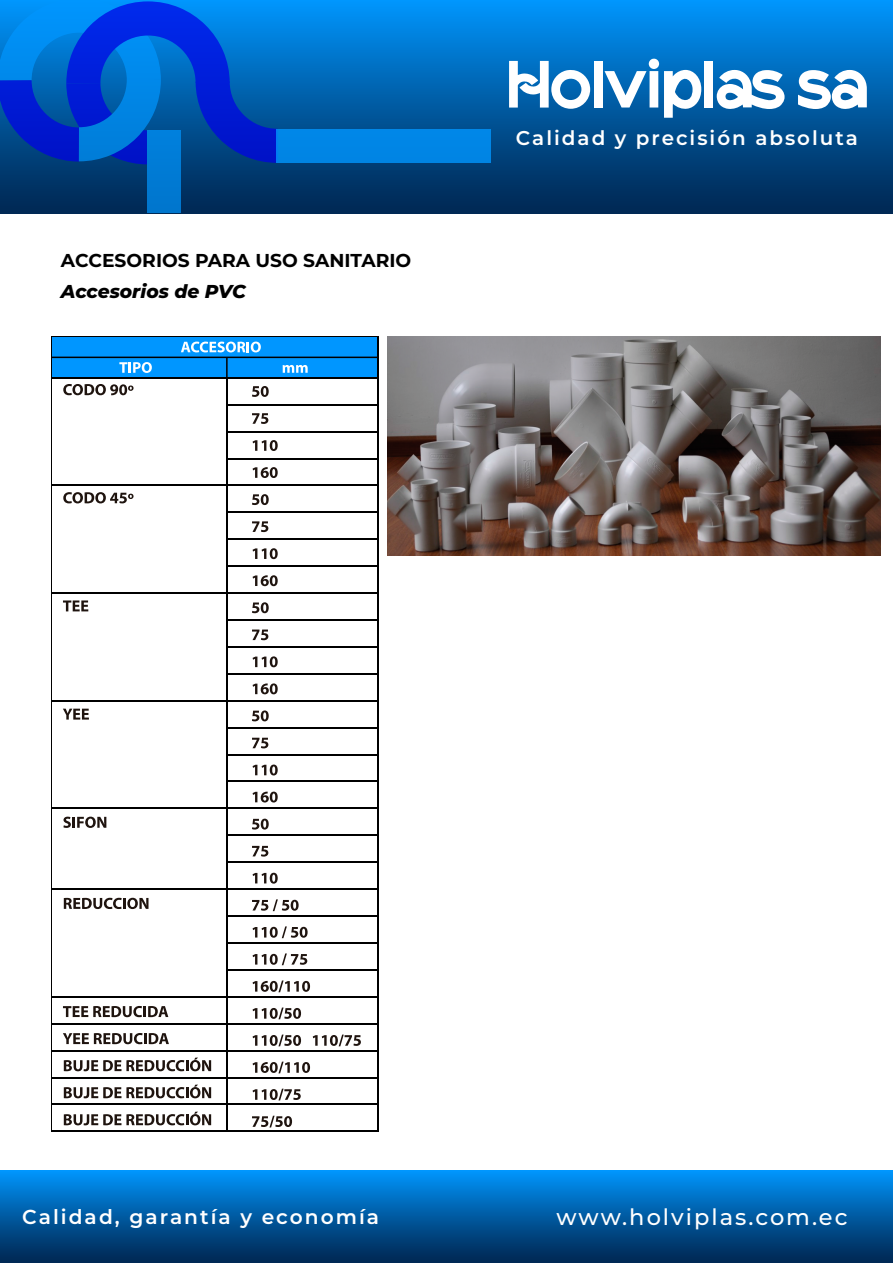
<style>
.page{position:relative;width:893px;height:1263px;background:#fff}
.page>*{position:absolute;margin:0;border:0;box-sizing:border-box;transform-origin:0 0}
.t1{font:500 22.5px "Montserrat";letter-spacing:.09em;color:#fff}
.t2{font:600 20.1px "Montserrat";letter-spacing:.1em;color:#fff}
.t3{font:600 19.95px "Montserrat";letter-spacing:.1em;color:#fff}
.t4{font:700 18.6px "Montserrat";color:#000}
.t5{font:italic 800 18.6px "Montserrat";color:#000}
</style>
<div class="page">
<div style="left:0;top:0;width:893px;height:213px;background:linear-gradient(to bottom,#0094fa,#00254f)"></div>
<div style="left:594px;top:61px;width:9px;height:47px;background:#fff"></div>
<svg style="left:604px;top:59px;width:97px;height:59px"></svg>
<div style="left:704px;top:61px;width:9px;height:47px;background:#fff"></div>
<svg style="left:717px;top:70px;width:68px;height:39px"></svg>
<svg style="left:509px;top:61px;width:81px;height:48px"></svg>
<svg style="left:798px;top:70px;width:69px;height:39px"></svg>
<svg style="left:0;top:0;width:278px;height:164px;background:#0055ce"></svg>
<div style="left:147px;top:130px;width:33px;height:83px;background:#007bd4"></div>
<div style="left:277px;top:129px;width:214px;height:33px;background:#0086e6"></div>
<div style="left:0;top:1170px;width:893px;height:92px;background:linear-gradient(to bottom,#0094fb,#002651)"></div>
<div style="left:52px;top:337px;width:327px;height:41px;background:#0096ff"></div>
<svg style="left:226px;top:358px;width:2px;height:19px"></svg>
<hr style="left:51px;top:336px;width:1px;height:796px;background:#000">
<hr style="left:378px;top:337px;width:1px;height:795px;background:#000">
<hr style="left:226px;top:378px;width:1px;height:754px;background:#000">
<hr style="left:52px;top:336px;width:327px;height:1px;background:#000">
<hr style="left:52px;top:357px;width:326px;height:1px;background:#000">
<hr style="left:52px;top:377px;width:327px;height:1px;background:#000">
<hr style="left:227px;top:404px;width:152px;height:1px;background:#000">
<hr style="left:227px;top:431px;width:152px;height:1px;background:#000">
<hr style="left:227px;top:458px;width:152px;height:1px;background:#000">
<hr style="left:52px;top:485px;width:327px;height:1px;background:#000">
<hr style="left:227px;top:512px;width:152px;height:1px;background:#000">
<hr style="left:227px;top:539px;width:152px;height:1px;background:#000">
<hr style="left:227px;top:566px;width:152px;height:1px;background:#000">
<hr style="left:52px;top:592px;width:327px;height:2px;background:#000">
<hr style="left:227px;top:619px;width:152px;height:2px;background:#000">
<hr style="left:227px;top:646px;width:152px;height:1px;background:#000">
<hr style="left:227px;top:673px;width:152px;height:1px;background:#000">
<hr style="left:52px;top:700px;width:327px;height:1px;background:#000">
<hr style="left:227px;top:727px;width:152px;height:1px;background:#000">
<hr style="left:227px;top:754px;width:152px;height:1px;background:#000">
<hr style="left:227px;top:781px;width:152px;height:1px;background:#000">
<hr style="left:52px;top:808px;width:327px;height:1px;background:#000">
<hr style="left:227px;top:835px;width:152px;height:1px;background:#000">
<hr style="left:227px;top:861px;width:152px;height:2px;background:#000">
<hr style="left:52px;top:888px;width:327px;height:2px;background:#000">
<hr style="left:227px;top:915px;width:152px;height:2px;background:#000">
<hr style="left:227px;top:942px;width:152px;height:1px;background:#000">
<hr style="left:227px;top:969px;width:152px;height:1px;background:#000">
<hr style="left:52px;top:996px;width:327px;height:1px;background:#000">
<hr style="left:52px;top:1023px;width:327px;height:1px;background:#000">
<hr style="left:52px;top:1050px;width:327px;height:1px;background:#000">
<hr style="left:52px;top:1077px;width:327px;height:1px;background:#000">
<hr style="left:52px;top:1104px;width:327px;height:1px;background:#000">
<hr style="left:52px;top:1131px;width:327px;height:1px;background:#000">
<svg style="left:252px;top:386px;width:17px;height:11px"></svg>
<svg style="left:252px;top:413px;width:16px;height:11px"></svg>
<svg style="left:253px;top:440px;width:25px;height:11px"></svg>
<svg style="left:253px;top:467px;width:25px;height:11px"></svg>
<svg style="left:252px;top:494px;width:17px;height:11px"></svg>
<svg style="left:252px;top:521px;width:16px;height:11px"></svg>
<svg style="left:253px;top:548px;width:25px;height:11px"></svg>
<svg style="left:253px;top:575px;width:25px;height:11px"></svg>
<svg style="left:252px;top:602px;width:17px;height:11px"></svg>
<svg style="left:252px;top:629px;width:16px;height:11px"></svg>
<svg style="left:253px;top:656px;width:25px;height:11px"></svg>
<svg style="left:253px;top:683px;width:25px;height:11px"></svg>
<svg style="left:252px;top:710px;width:17px;height:11px"></svg>
<svg style="left:252px;top:738px;width:16px;height:10px"></svg>
<svg style="left:253px;top:764px;width:25px;height:11px"></svg>
<svg style="left:253px;top:792px;width:25px;height:10px"></svg>
<svg style="left:252px;top:819px;width:17px;height:10px"></svg>
<svg style="left:252px;top:846px;width:16px;height:10px"></svg>
<svg style="left:253px;top:873px;width:25px;height:11px"></svg>
<svg style="left:252px;top:899px;width:47px;height:12px"></svg>
<svg style="left:253px;top:926px;width:55px;height:12px"></svg>
<svg style="left:253px;top:953px;width:54px;height:12px"></svg>
<svg style="left:253px;top:980px;width:57px;height:12px"></svg>
<svg style="left:253px;top:1007px;width:48px;height:12px"></svg>
<svg style="left:253px;top:1034px;width:48px;height:12px"></svg>
<svg style="left:313px;top:1034px;width:48px;height:12px"></svg>
<svg style="left:253px;top:1062px;width:57px;height:11px"></svg>
<svg style="left:253px;top:1089px;width:48px;height:11px"></svg>
<svg style="left:252px;top:1116px;width:40px;height:11px"></svg>
<svg style="left:283px;top:365px;width:25px;height:8px"></svg>
<svg style="left:119px;top:362px;width:33px;height:11px"></svg>
<svg style="left:181px;top:342px;width:80px;height:10px"></svg>
<svg style="left:63px;top:384px;width:71px;height:11px"></svg>
<svg style="left:63px;top:492px;width:71px;height:11px"></svg>
<svg style="left:63px;top:600px;width:25px;height:11px"></svg>
<svg style="left:63px;top:709px;width:26px;height:11px"></svg>
<svg style="left:63px;top:817px;width:43px;height:11px"></svg>
<svg style="left:64px;top:898px;width:84px;height:11px"></svg>
<svg style="left:63px;top:1006px;width:105px;height:11px"></svg>
<svg style="left:63px;top:1033px;width:106px;height:11px"></svg>
<svg style="left:64px;top:1057px;width:147px;height:14px"></svg>
<svg style="left:64px;top:1085px;width:147px;height:13px"></svg>
<svg style="left:64px;top:1112px;width:147px;height:13px"></svg>
<img style="left:387px;top:336px;width:493px;height:219px">
<p class="t4" style="left:61px;top:247px;width:352px">ACCESORIOS PARA USO SANITARIO</p>
<p class="t5" style="left:61px;top:278px;width:186px">Accesorios de PVC</p>
<p class="t3" style="left:516px;top:124px;width:343px">Calidad y precisión absoluta</p>
<p class="t2" style="left:22px;top:1203px;width:358px">Calidad, garantía y economía</p>
<p class="t1" style="left:557px;top:1201px;width:292px">www.holviplas.com.ec</p>
</div>
